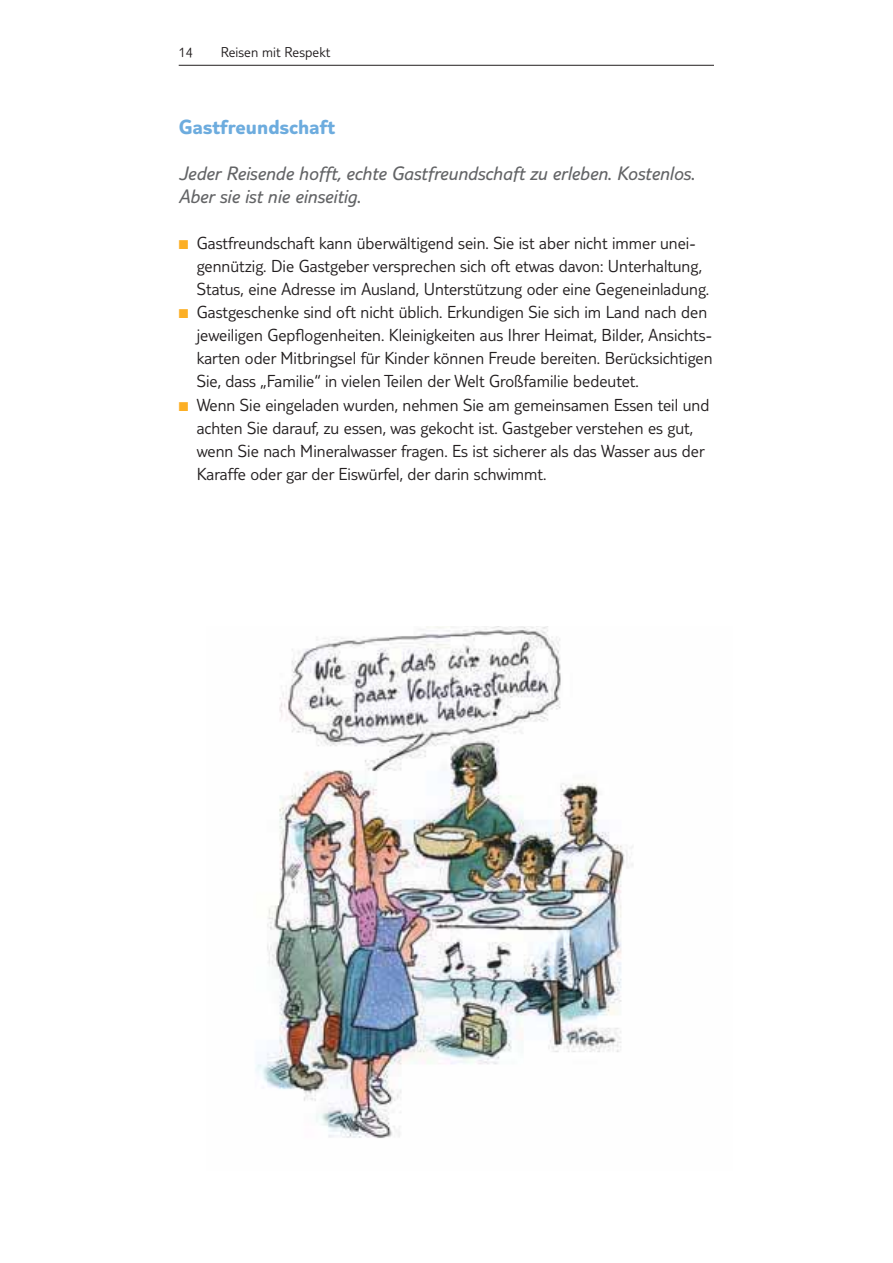
<style>
.page{position:relative;width:893px;height:1263px;background:#fff}
.page>*{position:absolute;margin:0;border:0;box-sizing:border-box;transform-origin:0 0}
.t1{font:700 21.15px "TUI Type";letter-spacing:.005em;color:#6dacde}
.t2{font:italic 20.1px/23px "TUI Type";color:#636466}
.t3{font:300 18px/23px "TUI Type";color:#231f20}
.t4{font:300 14.85px "TUI Type";letter-spacing:.005em;color:#231f20}
.s1{color:#fcaf25}
</style>
<div class="page">
<hr style="left:179px;top:65px;width:535px;height:1px;background:#231f20">
<img style="left:255px;top:627px;width:378px;height:511px">
<p class="t4" style="left:179px;top:47px;width:16px">14</p>
<p class="t4" style="left:221px;top:47px;width:111px">Reisen mit Respekt</p>
<p class="t1" style="left:179px;top:120px;width:158px">Gastfreundschaft</p>
<p class="t2" style="left:179px;top:164px;width:517px">Jeder Reisende hofft, echte Gastfreundschaft zu erleben. Kostenlos.<br>Aber sie ist nie einseitig.</p>
<p class="t3" style="left:197px;top:234px;width:514px;text-indent:-18px"><span class="s1">■</span> Gastfreundschaft kann überwältigend sein. Sie ist aber nicht immer unei&shy;gennützig. Die Gastgeber versprechen sich oft etwas davon: Unterhaltung,<br>Status, eine Adresse im Ausland, Unterstützung oder eine Gegeneinladung.</p>
<p class="t3" style="left:197px;top:303px;width:517px;text-indent:-18px"><span class="s1">■</span> Gastgeschenke sind oft nicht üblich. Erkundigen Sie sich im Land nach den jeweiligen Gepflogenheiten. Kleinigkeiten aus Ihrer Heimat, Bilder, Ansichts&shy;karten oder Mitbringsel für Kinder können Freude bereiten. Berücksichtigen Sie, dass „Familie“ in vielen Teilen der Welt Groß familie bedeutet.</p>
<p class="t3" style="left:197px;top:395px;width:514px;text-indent:-18px"><span class="s1">■</span> Wenn Sie eingeladen wurden, nehmen Sie am gemeinsamen Essen teil und achten Sie darauf, zu essen, was gekocht ist. Gastgeber verstehen es gut, wenn Sie nach Mineralwasser fragen. Es ist sicherer als das Wasser aus der Karaffe oder gar der Eiswürfel, der darin schwimmt.</p>
</div>
